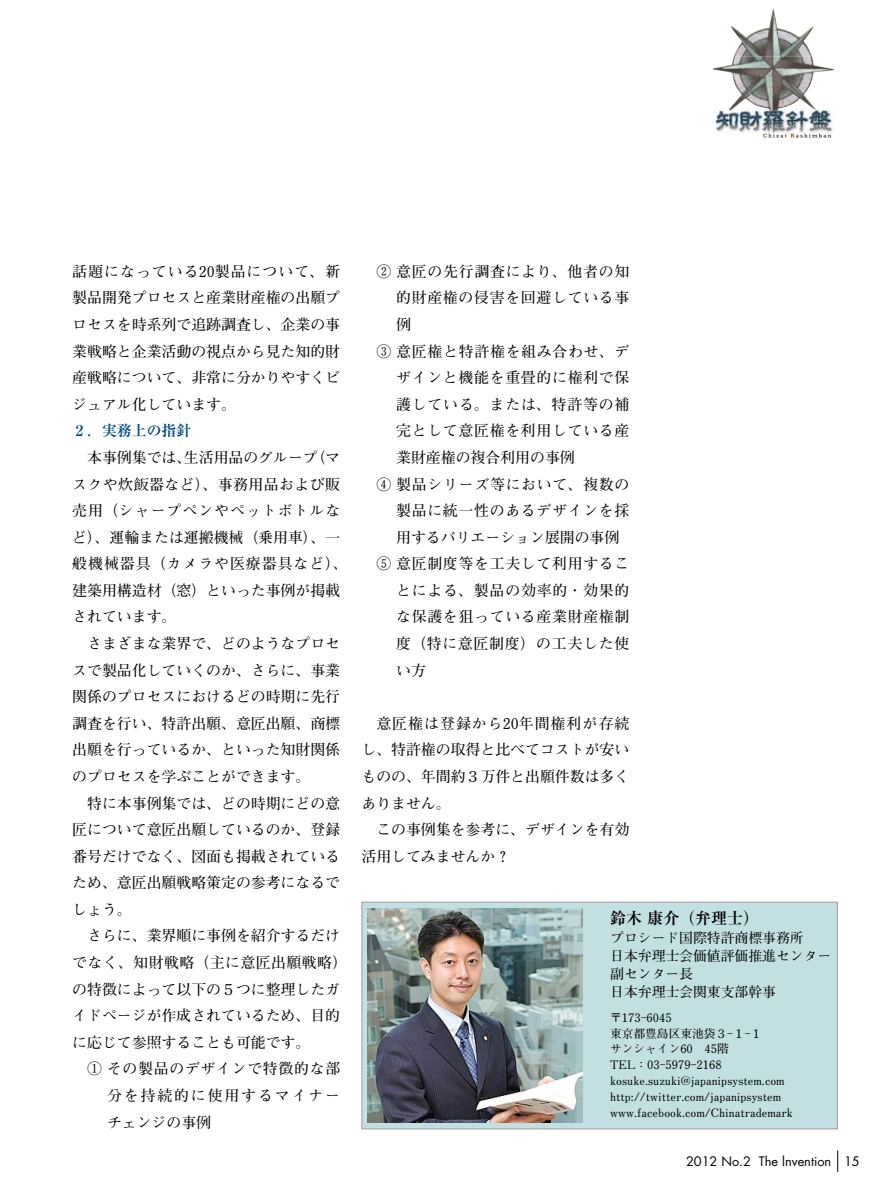
<style>
.page{position:relative;width:893px;height:1191px;background:#fff}
.page>*{position:absolute;margin:0;border:0;box-sizing:border-box;transform-origin:0 0}
.t1{font:700 15.9px "Ryumin Pro";color:#000}
.t2{font:700 14.85px/26.5px "Futo Min A101 Pro";color:#000;text-align:justify}
.t3{font:700 14.85px "Futo Min A101 Pro";letter-spacing:.05em;color:#000}
.t4{font:700 14.85px "Futo Min A101 Pro";letter-spacing:.055em;color:#000}
.t5{font:700 14.85px "Ryumin Pro";color:#004a81}
.t6{font:700 13.8px/18px "Futo Min A101 Pro";color:#000}
.t7{font:12.75px "Futura";color:#000}
.t8{font:700 11.7px/15.9px "Futo Min A101 Pro";color:#000}
</style>
<div class="page">
<svg style="left:837px;top:1150px;width:1px;height:21px"></svg>
<img style="left:730px;top:9px;width:84px;height:47px">
<img style="left:734px;top:56px;width:78px;height:1px">
<img style="left:713px;top:57px;width:121px;height:76px">
<svg style="left:763px;top:134px;width:68px;height:4px"></svg>
<div style="left:362px;top:902px;width:475px;height:226px;background:#c2e0e2"></div>
<div style="left:361px;top:901px;width:477px;height:228px;border:1px solid #9f9fa0"></div>
<img style="left:368px;top:908px;width:215px;height:215px">
<p class="t2" style="left:72px;top:256px;width:269px">話題になっている20製品について、新製品開発プロセスと産業財産権の出願プロセスを時系列で追跡調査し、企業の事業戦略と企業活動の視点から見た知的財産戦略について、非常に分かりやすくビジュアル化しています。</p>
<p class="t5" style="left:72px;top:419px;width:121px">２．実務上の指針</p>
<p class="t2" style="left:72px;top:442px;width:277px;text-align:left;text-indent:15px">本事例集では、生活用品のグループ（マスクや炊飯器など）、事務用品および販売用（シャープペンやペットボトルなど）、運輸または運搬機械（乗用車）、一般機械器具（カメラや医療器具など）、建築用構造材（窓）といった事例が掲載されています。</p>
<p class="t2" style="left:72px;top:628px;width:269px;text-indent:15px">さまざまな業界で、どのようなプロセスで製品化していくのか、さらに、事業関係のプロセスにおけるどの時期に先行調査を行い、特許出願、意匠出願、商標出願を行っているか、といった知財関係のプロセスを学ぶことができます。</p>
<p class="t2" style="left:72px;top:788px;width:269px;text-indent:15px">特に本事例集では、どの時期にどの意匠について意匠出願しているのか、登録番号だけでなく、図面も掲載されているため、意匠出願戦略策定の参考になるでしょう。</p>
<p class="t2" style="left:72px;top:920px;width:277px;text-align:left;text-indent:15px">さらに、業界順に事例を紹介するだけでなく、知財戦略（主に意匠出願戦略）の特徴によって以下の５つに整理したガイドページが作成されているため、目的に応じて参照することも可能です。</p>
<p class="t2" style="left:107px;top:1053px;width:235px;text-indent:-20px">① その製品のデザインで特徴的な部分を持続的に使用するマイナーチェンジの事例</p>
<p class="t3" style="left:376px;top:260px;width:254px">② 意匠の先行調査により、他者の知</p>
<p class="t3" style="left:396px;top:286px;width:235px">的財産権の侵害を回避している事</p>
<p class="t2" style="left:396px;top:309px;width:16px">例</p>
<p class="t3" style="left:376px;top:339px;width:254px">③ 意匠権と特許権を組み合わせ、デ</p>
<p class="t3" style="left:396px;top:366px;width:235px">ザインと機能を重畳的に権利で保</p>
<p class="t4" style="left:396px;top:392px;width:235px">護している。または、特許等の補</p>
<p class="t3" style="left:396px;top:419px;width:235px">完として意匠権を利用している産</p>
<p class="t2" style="left:396px;top:442px;width:180px">業財産権の複合利用の事例</p>
<p class="t3" style="left:376px;top:472px;width:254px">④ 製品シリーズ等において、複数の</p>
<p class="t3" style="left:396px;top:499px;width:235px">製品に統一性のあるデザインを採</p>
<p class="t2" style="left:396px;top:522px;width:225px">用するバリエーション展開の事例</p>
<p class="t3" style="left:376px;top:552px;width:255px">⑤ 意匠制度等を工夫して利用するこ</p>
<p class="t4" style="left:396px;top:578px;width:235px">とによる、製品の効率的・効果的</p>
<p class="t3" style="left:396px;top:605px;width:235px">な保護を狙っている産業財産権制</p>
<p class="t3" style="left:396px;top:632px;width:235px">度（特に意匠制度）の工夫した使</p>
<p class="t2" style="left:396px;top:655px;width:31px">い方</p>
<p class="t2" style="left:361px;top:708px;width:269px;text-indent:15px">意匠権は登録から20年間権利が存続し、特許権の取得と比べてコストが安いものの、年間約３万件と出願件数は多くありません。</p>
<p class="t2" style="left:361px;top:814px;width:269px;text-indent:15px">この事例集を参考に、デザインを有効活用してみませんか？</p>
<p class="t1" style="left:610px;top:905px;width:150px">鈴木 康介（弁理士）</p>
<p class="t6" style="left:610px;top:926px;width:223px">プロシード国際特許商標事務所<br>日本弁理士会価値評価推進センター副センター長<br>日本弁理士会関東支部幹事</p>
<p class="t8" style="left:610px;top:1007px;width:184px">〒173-6045<br>東京都豊島区東池袋３-１-１<br>サンシャイン60　45階<br>TEL：03-5979-2168 kosuke.suzuki@japanipsystem.com http://twitter.com/japanipsystem www.facebook.com/Chinatrademark</p>
<p class="t7" style="left:686px;top:1152px;width:175px">2012 No.2 The lnvention 15</p>
</div>
